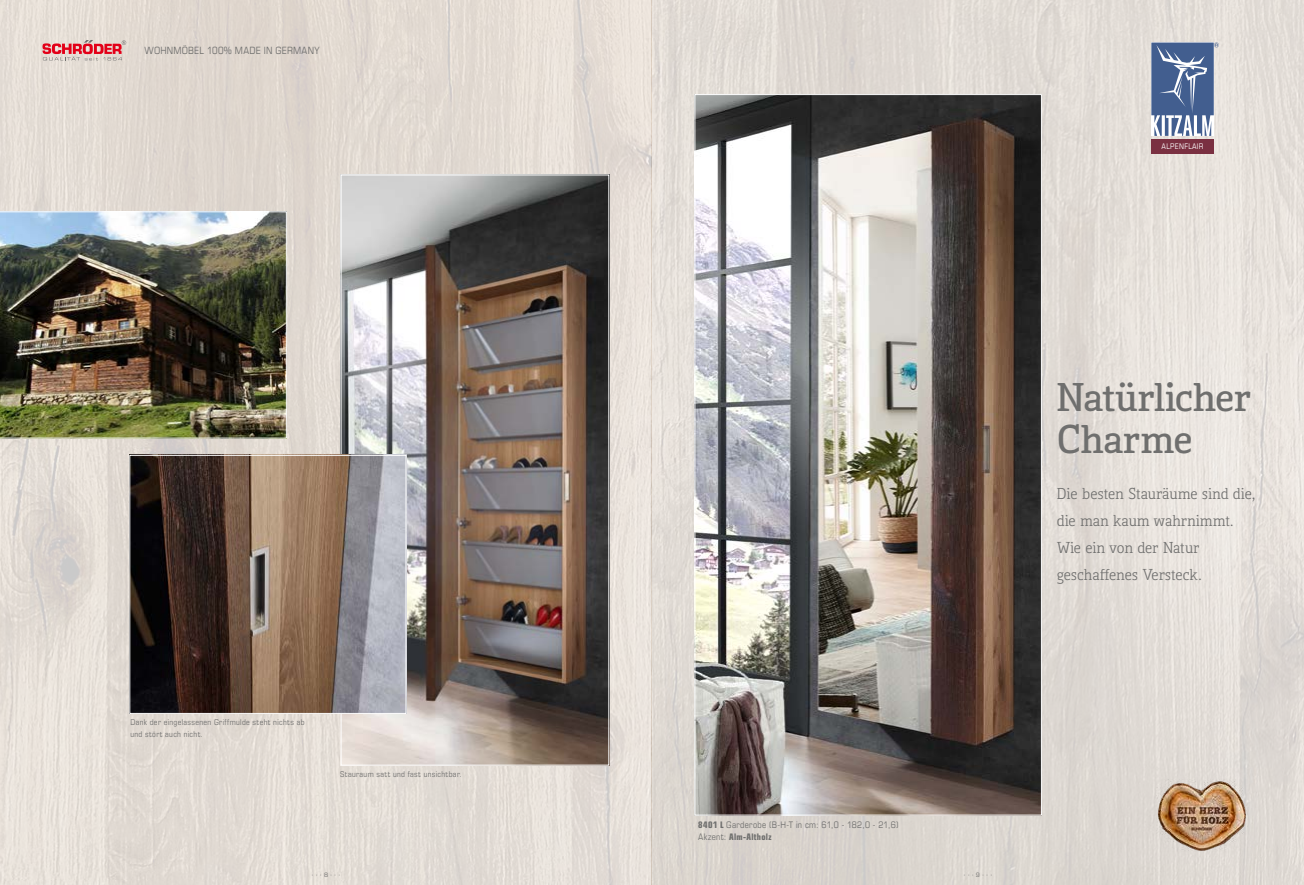
<style>
.page{position:relative;width:1304px;height:885px;background:#fff}
.page>*{position:absolute;margin:0;border:0;box-sizing:border-box;transform-origin:0 0}
.t1{font:700 38px/42px "Kofi Pure Serif";letter-spacing:-.005em;color:#6f6f6e}
.t2{font:15px/27px "Kofi Pure Serif";letter-spacing:-.005em;color:#6f6f6e}
.t3{font:condensed 10px "Eurostile LT Pro";letter-spacing:.02em;color:#6f6f6e}
.t4{font:condensed 9px/12px "Eurostile LT Pro";letter-spacing:.03em;color:#6f6f6e}
.t5{font:condensed 8px/12px "Eurostile LT Pro";letter-spacing:.045em;color:#6f6f6e}
.t6{font:condensed 7.7px "Eurostile LT Pro";letter-spacing:.04em;color:#fff}
.t7{font:6px "Eurostile LT Pro";color:#6f6f6e}
.s1{font-weight:700}
</style>
<div class="page">
<img style="left:0;top:0;width:1304px;height:884px">
<svg style="left:43px;top:40px;width:83px;height:20px;background:#df9193"></svg>
<img style="left:696px;top:96px;width:344px;height:717px">
<img style="left:0;top:211px;width:287px;height:227px">
<img style="left:343px;top:176px;width:264px;height:587px">
<img style="left:131px;top:457px;width:273px;height:254px">
<div style="left:129px;top:455px;width:277px;height:258px;border:1px solid #fff"></div>
<img style="left:1156px;top:779px;width:92px;height:72px">
<div style="left:1151px;top:140px;width:63px;height:14px;background:#7a3041"></div>
<svg style="left:1151px;top:43px;width:68px;height:93px;background:#7387aa"></svg>
<p class="t3" style="left:145px;top:44px;width:177px">WOHNMÖBEL 100% MADE IN GERMANY</p>
<p class="t6" style="left:1162px;top:142px;width:43px">ALPENFLAIR</p>
<p class="t5" style="left:130px;top:716px;width:176px">Dank der eingelassenen Griffmulde steht nichts ab und stört auch nicht.</p>
<p class="t5" style="left:340px;top:768px;width:123px">Stauraum satt und fast unsichtbar.</p>
<p class="t4" style="left:698px;top:818px;width:202px"><span class="s1">8401 L</span> Garderobe (B-H-T in cm: 61,0 - 182,0 - 21,6)<br>Akzent: <span class="s1">Alm-Altholz</span></p>
<p class="t7" style="left:312px;top:871px;width:30px">∙ ∙ ∙ 8 ∙ ∙ ∙</p>
<p class="t7" style="left:964px;top:871px;width:30px">∙ ∙ ∙ 9 ∙ ∙ ∙</p>
<h1 class="t1" style="left:1057px;top:377px;width:196px">Natürlicher<br>Charme</h1>
<h2 class="t2" style="left:1057px;top:480px;width:200px">Die besten Stauräume sind die, die man kaum wahrnimmt.<br>Wie ein von der Natur geschaffenes Versteck.</h2>
</div>
